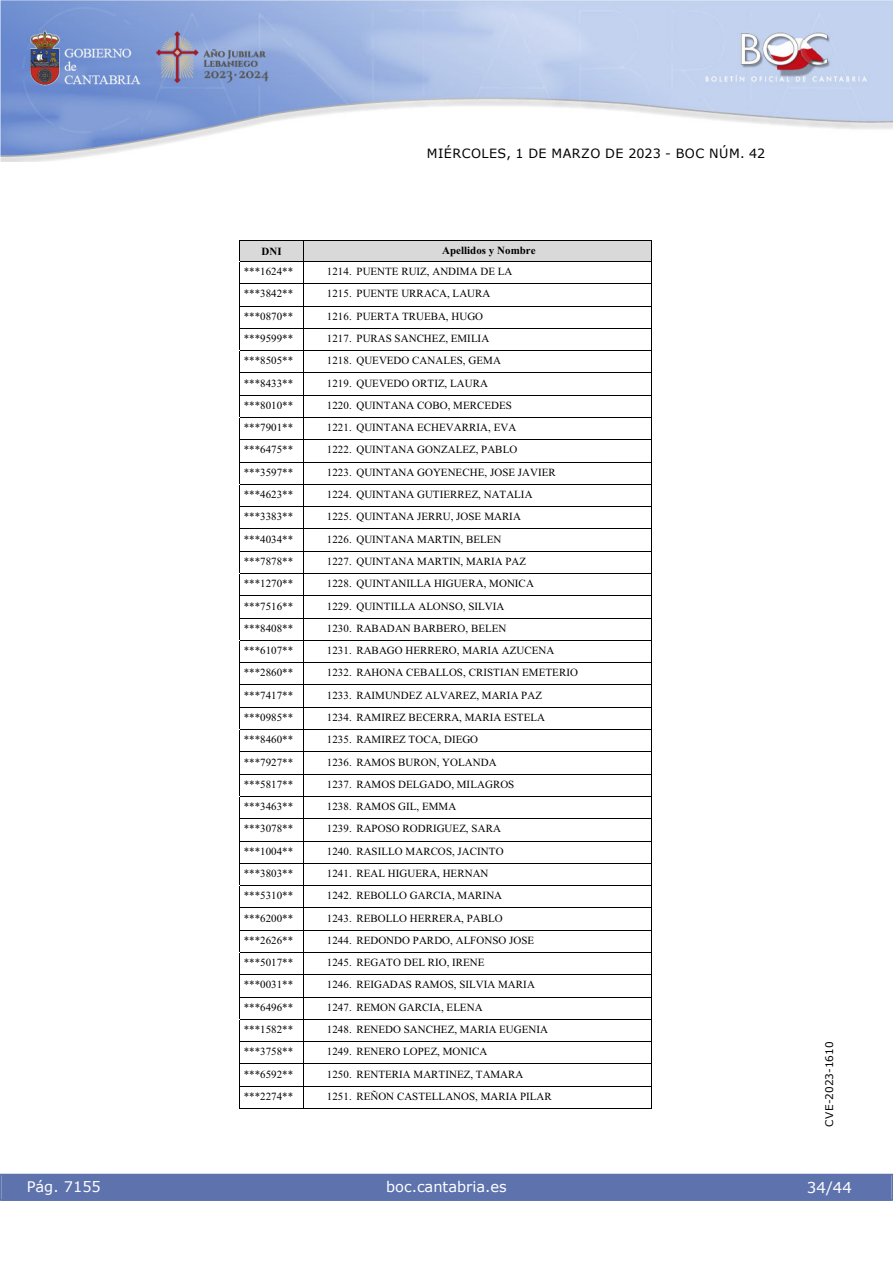
<style>
.page{position:relative;width:893px;height:1263px;background:#fff}
.page>*{position:absolute;margin:0;border:0;box-sizing:border-box;transform-origin:0 0}
.t1{font:15px "Verdana 2";color:#fff}
.t2{font:14.55px "Verdana 2";color:#fff}
.t3{font:12.75px "Verdana 2";letter-spacing:.035em;color:#000}
.t4{font:10.95px "Times New Roman";color:#000}
.t5{font:700 10.95px "Times New Roman";color:#000}
.t6{font:10.5px "Verdana 2";color:#000}
</style>
<div class="page">
<img style="left:0;top:0;width:893px;height:161px">
<div style="left:1px;top:1174px;width:890px;height:27px;background:#5e73ae"></div>
<div style="left:240px;top:240px;width:63px;height:21px;background:#d9d9d9"></div>
<div style="left:303px;top:240px;width:349px;height:21px;background:#d9d9d9"></div>
<hr style="left:240px;top:240px;width:411px;height:1px;background:#000">
<hr style="left:240px;top:261px;width:411px;height:1px;background:#000">
<hr style="left:240px;top:283px;width:411px;height:1px;background:#000">
<hr style="left:240px;top:306px;width:411px;height:1px;background:#000">
<hr style="left:240px;top:328px;width:411px;height:1px;background:#000">
<hr style="left:240px;top:350px;width:411px;height:1px;background:#000">
<hr style="left:240px;top:373px;width:411px;height:1px;background:#000">
<hr style="left:240px;top:395px;width:411px;height:1px;background:#000">
<hr style="left:240px;top:417px;width:411px;height:1px;background:#000">
<hr style="left:240px;top:439px;width:411px;height:1px;background:#000">
<hr style="left:240px;top:462px;width:411px;height:1px;background:#000">
<hr style="left:240px;top:484px;width:411px;height:1px;background:#000">
<hr style="left:240px;top:506px;width:411px;height:1px;background:#000">
<hr style="left:240px;top:529px;width:411px;height:1px;background:#000">
<hr style="left:240px;top:551px;width:411px;height:1px;background:#000">
<hr style="left:240px;top:573px;width:411px;height:1px;background:#000">
<hr style="left:240px;top:595px;width:411px;height:1px;background:#000">
<hr style="left:240px;top:618px;width:411px;height:1px;background:#000">
<hr style="left:240px;top:640px;width:411px;height:1px;background:#000">
<hr style="left:240px;top:662px;width:411px;height:1px;background:#000">
<hr style="left:240px;top:685px;width:411px;height:1px;background:#000">
<hr style="left:240px;top:707px;width:411px;height:1px;background:#000">
<hr style="left:240px;top:729px;width:411px;height:1px;background:#000">
<hr style="left:240px;top:752px;width:411px;height:1px;background:#000">
<hr style="left:240px;top:774px;width:411px;height:1px;background:#000">
<hr style="left:240px;top:796px;width:411px;height:1px;background:#000">
<hr style="left:240px;top:818px;width:411px;height:1px;background:#000">
<hr style="left:240px;top:841px;width:411px;height:1px;background:#000">
<hr style="left:240px;top:863px;width:411px;height:1px;background:#000">
<hr style="left:240px;top:885px;width:411px;height:1px;background:#000">
<hr style="left:240px;top:908px;width:411px;height:1px;background:#000">
<hr style="left:240px;top:930px;width:411px;height:1px;background:#000">
<hr style="left:240px;top:952px;width:411px;height:1px;background:#000">
<hr style="left:240px;top:974px;width:411px;height:1px;background:#000">
<hr style="left:240px;top:997px;width:411px;height:1px;background:#000">
<hr style="left:240px;top:1019px;width:411px;height:1px;background:#000">
<hr style="left:240px;top:1041px;width:411px;height:1px;background:#000">
<hr style="left:240px;top:1064px;width:411px;height:1px;background:#000">
<hr style="left:240px;top:1086px;width:411px;height:1px;background:#000">
<svg style="left:240px;top:372px;width:1px;height:693px"></svg>
<hr style="left:240px;top:1108px;width:63px;height:1px;background:#000">
<svg style="left:303px;top:241px;width:1px;height:867px"></svg>
<hr style="left:303px;top:1108px;width:348px;height:1px;background:#000">
<svg style="left:651px;top:240px;width:1px;height:869px"></svg>
<p class="t3" style="left:427px;top:144px;width:340px">MIÉRCOLES, 1 DE MARZO DE 2023 - BOC NÚM. 42</p>
<p class="t5" style="left:261px;top:243px;width:22px">DNI</p>
<p class="t5" style="left:442px;top:242px;width:95px">Apellidos y Nombre</p>
<p class="t4" style="left:244px;top:264px;width:51px">***1624**</p>
<p class="t4" style="left:327px;top:264px;width:187px">1214. PUENTE RUIZ, ANDIMA DE LA</p>
<p class="t4" style="left:244px;top:286px;width:51px">***3842**</p>
<p class="t4" style="left:327px;top:286px;width:165px">1215. PUENTE URRACA, LAURA</p>
<p class="t4" style="left:244px;top:308px;width:51px">***0870**</p>
<p class="t4" style="left:327px;top:308px;width:158px">1216. PUERTA TRUEBA, HUGO</p>
<p class="t4" style="left:244px;top:331px;width:51px">***9599**</p>
<p class="t4" style="left:327px;top:331px;width:164px">1217. PURAS SANCHEZ, EMILIA</p>
<p class="t4" style="left:244px;top:353px;width:51px">***8505**</p>
<p class="t4" style="left:327px;top:353px;width:176px">1218. QUEVEDO CANALES, GEMA</p>
<p class="t4" style="left:244px;top:375px;width:51px">***8433**</p>
<p class="t4" style="left:327px;top:375px;width:163px">1219. QUEVEDO ORTIZ, LAURA</p>
<p class="t4" style="left:244px;top:397px;width:51px">***8010**</p>
<p class="t4" style="left:327px;top:397px;width:187px">1220. QUINTANA COBO, MERCEDES</p>
<p class="t4" style="left:244px;top:420px;width:51px">***7901**</p>
<p class="t4" style="left:327px;top:420px;width:191px">1221. QUINTANA ECHEVARRIA, EVA</p>
<p class="t4" style="left:244px;top:442px;width:51px">***6475**</p>
<p class="t4" style="left:327px;top:442px;width:192px">1222. QUINTANA GONZALEZ, PABLO</p>
<p class="t4" style="left:244px;top:464px;width:51px">***3597**</p>
<p class="t4" style="left:327px;top:464px;width:230px">1223. QUINTANA GOYENECHE, JOSE JAVIER</p>
<p class="t4" style="left:244px;top:487px;width:51px">***4623**</p>
<p class="t4" style="left:327px;top:487px;width:207px">1224. QUINTANA GUTIERREZ, NATALIA</p>
<p class="t4" style="left:244px;top:509px;width:51px">***3383**</p>
<p class="t4" style="left:327px;top:509px;width:196px">1225. QUINTANA JERRU, JOSE MARIA</p>
<p class="t4" style="left:244px;top:531px;width:51px">***4034**</p>
<p class="t4" style="left:327px;top:531px;width:176px">1226. QUINTANA MARTIN, BELEN</p>
<p class="t4" style="left:244px;top:553px;width:51px">***7878**</p>
<p class="t4" style="left:327px;top:553px;width:201px">1227. QUINTANA MARTIN, MARIA PAZ</p>
<p class="t4" style="left:244px;top:576px;width:51px">***1270**</p>
<p class="t4" style="left:327px;top:576px;width:209px">1228. QUINTANILLA HIGUERA, MONICA</p>
<p class="t4" style="left:244px;top:598px;width:51px">***7516**</p>
<p class="t4" style="left:327px;top:598px;width:179px">1229. QUINTILLA ALONSO, SILVIA</p>
<p class="t4" style="left:244px;top:620px;width:51px">***8408**</p>
<p class="t4" style="left:327px;top:620px;width:181px">1230. RABADAN BARBERO, BELEN</p>
<p class="t4" style="left:244px;top:643px;width:51px">***6107**</p>
<p class="t4" style="left:327px;top:643px;width:229px">1231. RABAGO HERRERO, MARIA AZUCENA</p>
<p class="t4" style="left:244px;top:665px;width:51px">***2860**</p>
<p class="t4" style="left:327px;top:665px;width:253px">1232. RAHONA CEBALLOS, CRISTIAN EMETERIO</p>
<p class="t4" style="left:244px;top:687px;width:51px">***7417**</p>
<p class="t4" style="left:327px;top:687px;width:217px">1233. RAIMUNDEZ ALVAREZ, MARIA PAZ</p>
<p class="t4" style="left:244px;top:709px;width:51px">***0985**</p>
<p class="t4" style="left:327px;top:709px;width:220px">1234. RAMIREZ BECERRA, MARIA ESTELA</p>
<p class="t4" style="left:244px;top:732px;width:51px">***8460**</p>
<p class="t4" style="left:327px;top:732px;width:153px">1235. RAMIREZ TOCA, DIEGO</p>
<p class="t4" style="left:244px;top:754px;width:51px">***7927**</p>
<p class="t4" style="left:327px;top:754px;width:171px">1236. RAMOS BURON, YOLANDA</p>
<p class="t4" style="left:244px;top:776px;width:51px">***5817**</p>
<p class="t4" style="left:327px;top:776px;width:189px">1237. RAMOS DELGADO, MILAGROS</p>
<p class="t4" style="left:244px;top:799px;width:51px">***3463**</p>
<p class="t4" style="left:327px;top:799px;width:131px">1238. RAMOS GIL, EMMA</p>
<p class="t4" style="left:244px;top:821px;width:51px">***3078**</p>
<p class="t4" style="left:327px;top:821px;width:176px">1239. RAPOSO RODRIGUEZ, SARA</p>
<p class="t4" style="left:244px;top:843px;width:51px">***1004**</p>
<p class="t4" style="left:327px;top:843px;width:178px">1240. RASILLO MARCOS, JACINTO</p>
<p class="t4" style="left:244px;top:866px;width:51px">***3803**</p>
<p class="t4" style="left:327px;top:866px;width:163px">1241. REAL HIGUERA, HERNAN</p>
<p class="t4" style="left:244px;top:888px;width:51px">***5310**</p>
<p class="t4" style="left:327px;top:888px;width:177px">1242. REBOLLO GARCIA, MARINA</p>
<p class="t4" style="left:244px;top:910px;width:51px">***6200**</p>
<p class="t4" style="left:327px;top:910px;width:177px">1243. REBOLLO HERRERA, PABLO</p>
<p class="t4" style="left:244px;top:932px;width:51px">***2626**</p>
<p class="t4" style="left:327px;top:932px;width:209px">1244. REDONDO PARDO, ALFONSO JOSE</p>
<p class="t4" style="left:244px;top:955px;width:51px">***5017**</p>
<p class="t4" style="left:327px;top:955px;width:159px">1245. REGATO DEL RIO, IRENE</p>
<p class="t4" style="left:244px;top:977px;width:51px">***0031**</p>
<p class="t4" style="left:327px;top:977px;width:210px">1246. REIGADAS RAMOS, SILVIA MARIA</p>
<p class="t4" style="left:244px;top:999px;width:51px">***6496**</p>
<p class="t4" style="left:327px;top:999px;width:157px">1247. REMON GARCIA, ELENA</p>
<p class="t4" style="left:244px;top:1022px;width:51px">***1582**</p>
<p class="t4" style="left:327px;top:1022px;width:223px">1248. RENEDO SANCHEZ, MARIA EUGENIA</p>
<p class="t4" style="left:244px;top:1044px;width:51px">***3758**</p>
<p class="t4" style="left:327px;top:1044px;width:162px">1249. RENERO LOPEZ, MONICA</p>
<p class="t4" style="left:244px;top:1066px;width:51px">***6592**</p>
<p class="t4" style="left:327px;top:1066px;width:198px">1250. RENTERIA MARTINEZ, TAMARA</p>
<p class="t4" style="left:244px;top:1088px;width:51px">***2274**</p>
<p class="t4" style="left:327px;top:1088px;width:226px">1251. REÑON CASTELLANOS, MARIA PILAR</p>
<h2 class="t2" style="left:27px;top:1177px;width:76px">Pág. 7155</h2>
<h2 class="t2" style="left:386px;top:1177px;width:122px">boc.cantabria.es</h2>
<p class="t6" style="left:822px;top:1126px;width:87px;rotate:-90deg">CVE-2023-1610</p>
<h1 class="t1" style="left:807px;top:1177px;width:46px">34/44</h1>
</div>
